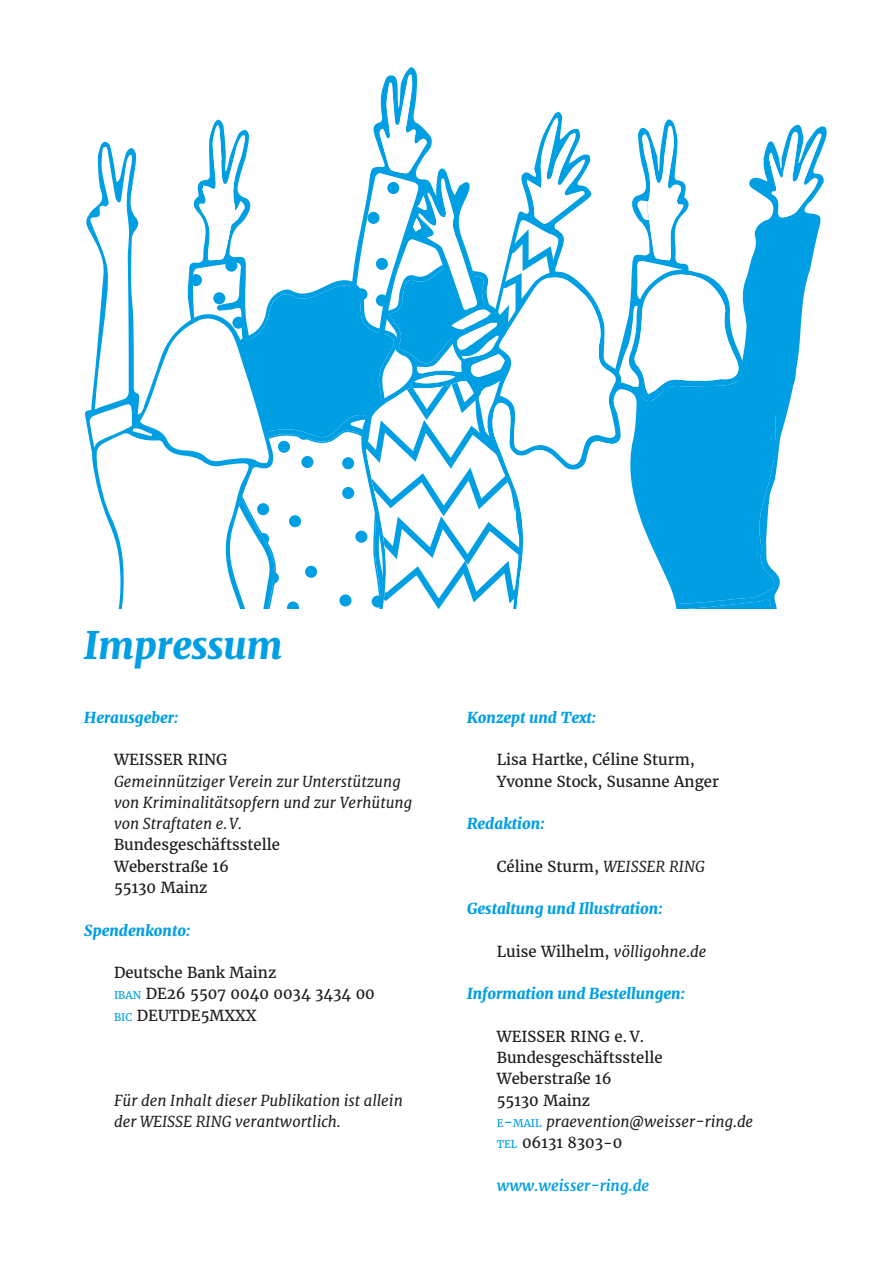
<style>
.page{position:relative;width:893px;height:1263px;background:#fff}
.page>*{position:absolute;margin:0;border:0;box-sizing:border-box;transform-origin:0 0}
.t1{font:italic 800 37.5px "Merriweather";color:#009fe3}
.t2{font:15px/21.3px "Merriweather";color:#1d1d1b}
.t3{font:italic 15px/21.3px "Merriweather";color:#1d1d1b}
.t4{font:italic 800 15px "Merriweather";color:#009fe3}
.t5{font:italic 700 15px "Merriweather";color:#009fe3}
.s1{font-size:10.5px;color:#009fe3}
.s2{font-style:italic}
.s3{color:#009fe3}
</style>
<div class="page">
<svg style="left:85px;top:75px;width:742px;height:534px"></svg>
<h1 class="t1" style="left:84px;top:622px;width:200px">Impressum</h1>
<p class="t4" style="left:84px;top:708px;width:95px">Herausgeber:</p>
<p class="t2" style="left:114px;top:749px;width:115px">WEISSER RING</p>
<p class="t3" style="left:114px;top:771px;width:300px">Gemeinnütziger Verein zur Unterstützung von Kriminalitätsopfern und zur Verhütung von Straftaten e. V.</p>
<p class="t2" style="left:114px;top:834px;width:167px">Bundesgeschäftsstelle<br>Weberstraße 16<br>55130 Mainz</p>
<p class="t4" style="left:84px;top:921px;width:107px">Spendenkonto:</p>
<p class="t2" style="left:114px;top:962px;width:262px">Deutsche Bank Mainz<br><span class="s1">IBAN</span> DE26 5507 0040 0034 3434 00<br><span class="s1">BIC</span> DEUTDE5MXXX</p>
<p class="t3" style="left:114px;top:1090px;width:290px">Für den Inhalt dieser Publikation ist allein der WEISSE RING verantwortlich.</p>
<p class="t4" style="left:467px;top:708px;width:130px">Konzept und Text:</p>
<p class="t2" style="left:497px;top:749px;width:224px">Lisa Hartke, Céline Sturm,<br>Yvonne Stock, Susanne Anger</p>
<p class="t4" style="left:467px;top:814px;width:79px">Redaktion:</p>
<p class="t2" style="left:497px;top:856px;width:210px">Céline Sturm, <span class="s2">WEISSER RING</span></p>
<p class="t4" style="left:467px;top:899px;width:197px">Gestaltung und Illustration:</p>
<p class="t2" style="left:497px;top:941px;width:211px">Luise Wilhelm, <span class="s2">völligohne.de</span></p>
<p class="t4" style="left:467px;top:984px;width:219px">Information und Bestellungen:</p>
<p class="t2" style="left:497px;top:1026px;width:258px">WEISSER RING e. V.<br>Bundesgeschäftsstelle<br>Weberstraße 16<br>55130 Mainz<br><span class="s1">E</span><span class="s3">-</span><span class="s1">MAIL</span> <span class="s2">praevention@weisser-ring.de<br></span><span class="s1">TEL</span> 06131 8303-0</p>
<p class="t5" style="left:497px;top:1176px;width:154px">www.weisser-ring.de</p>
</div>
